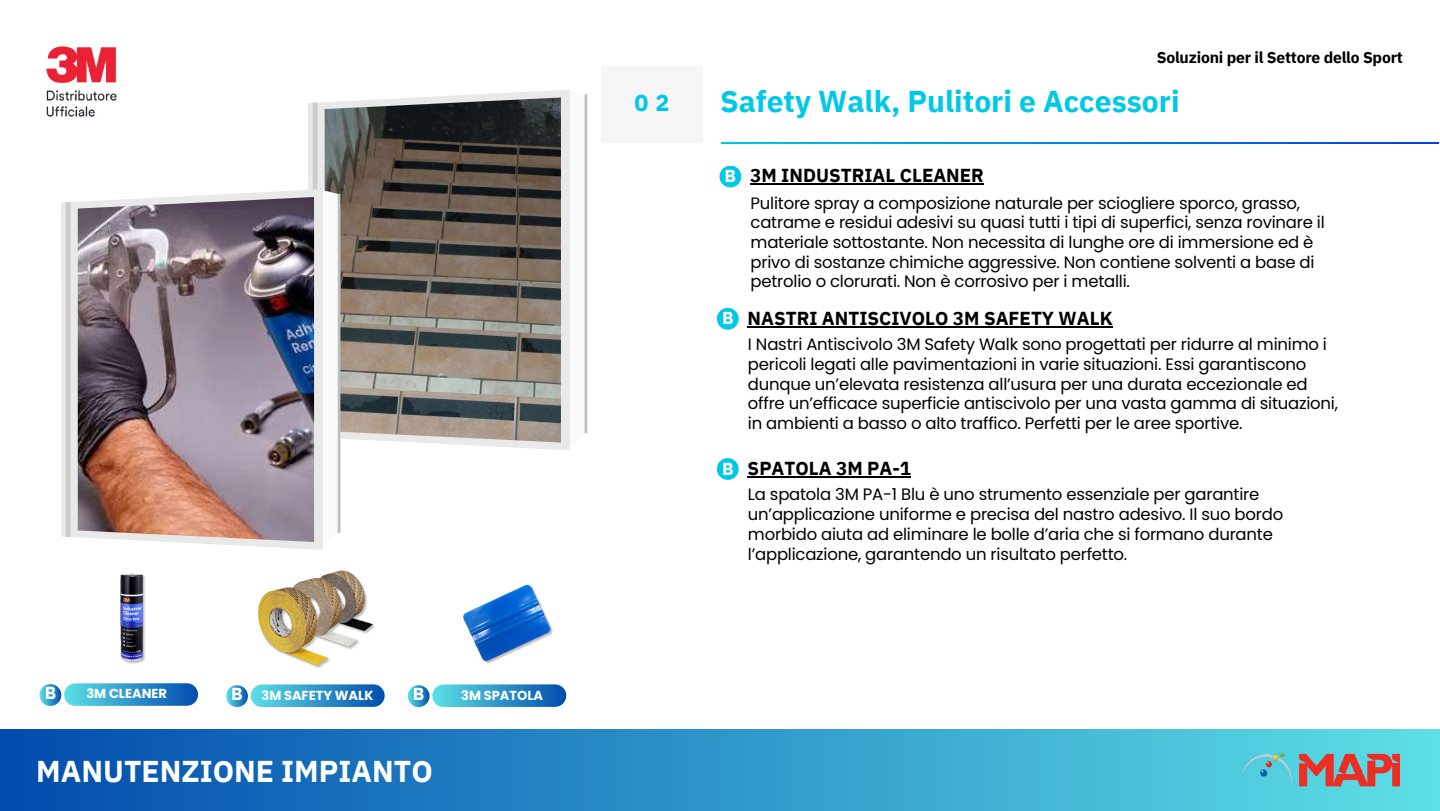
<style>
.page{position:relative;width:1440px;height:811px;background:#fff}
.page>*{position:absolute;margin:0;border:0;box-sizing:border-box;transform-origin:0 0}
.t1{font:700 30px "IBM Plex Sans";color:#00c8e6}
.t2{font:700 30px "IBM Plex Sans";color:#fff}
.t3{font:700 23.25px "IBM Plex Sans";color:#00c8e6}
.t4{font:700 18.75px "IBM Plex Sans";color:#000}
.t5{font:700 17.25px "IBM Plex Sans";color:#fff}
.t6{font:16.5px/19.6px "Poppins";letter-spacing:-.015em;color:#000}
.t7{font:700 15.75px "IBM Plex Sans";letter-spacing:-.015em;color:#000}
.t8{font:700 13.05px "Poppins";color:#fff}
.s1{font-size:17.25px;color:#fff}
</style>
<div class="page">
<div style="left:601px;top:66px;width:102px;height:77px;background:#f6f6f6"></div>
<img style="left:46px;top:46px;width:71px;height:71px">
<div style="left:0;top:729px;width:1440px;height:81px;background:linear-gradient(to right,#004bae,#5edfe5)"></div>
<img style="left:1243px;top:751px;width:157px;height:34px">
<div style="left:719px;top:165px;width:22px;height:22px;background:#00c8e6;border-radius:50%"></div>
<svg style="left:40px;top:683px;width:21px;height:22px"></svg>
<div style="left:75px;top:682px;width:112px;height:23px;background:linear-gradient(to right,#56d4e1,#0a59b3)"></div>
<div style="left:717px;top:308px;width:22px;height:21px;background:#00c8e6;border-radius:50%"></div>
<div style="left:717px;top:458px;width:22px;height:21px;background:#00c8e6;border-radius:50%"></div>
<svg style="left:226px;top:684px;width:22px;height:22px"></svg>
<div style="left:262px;top:684px;width:111px;height:22px;background:linear-gradient(to right,#56d4e1,#0959b3)"></div>
<svg style="left:408px;top:684px;width:22px;height:22px"></svg>
<div style="left:444px;top:684px;width:111px;height:22px;background:linear-gradient(to right,#55d3e1,#0959b2)"></div>
<svg style="left:584px;top:94px;width:1px;height:340px"></svg>
<svg style="left:308px;top:90px;width:262px;height:359px;fill:#e9e9e9"></svg>
<img style="left:325px;top:97px;width:236px;height:345px">
<svg style="left:313px;top:102px;width:25px;height:431px"></svg>
<svg style="left:61px;top:189px;width:262px;height:360px;fill:#e9e9e9"></svg>
<svg style="left:66px;top:202px;width:4px;height:334px"></svg>
<img style="left:78px;top:197px;width:236px;height:344px">
<img style="left:120px;top:573px;width:25px;height:91px">
<img style="left:258px;top:570px;width:117px;height:98px">
<img style="left:463px;top:584px;width:90px;height:80px">
<hr style="left:750px;top:183px;width:234px;height:1px;background:#000">
<hr style="left:748px;top:326px;width:365px;height:1px;background:#000">
<hr style="left:748px;top:476px;width:163px;height:1px;background:#000">
<p class="t5" style="left:45px;top:680px;width:13px">B</p>
<p class="t5" style="left:231px;top:681px;width:13px">B</p>
<p class="t5" style="left:413px;top:681px;width:13px">B</p>
<p class="t8" style="left:86px;top:683px;width:82px">3M CLEANER</p>
<p class="t8" style="left:261px;top:686px;width:114px">3M SAFETY WALK</p>
<p class="t8" style="left:461px;top:685px;width:84px">3M SPATOLA</p>
<h1 class="t2" style="left:36px;top:750px;width:398px">MANUTENZIONE IMPIANTO</h1>
<p class="t7" style="left:1157px;top:47px;width:248px">Soluzioni per il Settore dello Sport</p>
<h2 class="t3" style="left:635px;top:87px;width:36px">0 2</h2>
<h1 class="t1" style="left:720px;top:81px;width:461px">Safety Walk, Pulitori e Accessori</h1>
<p class="t4" style="left:725px;top:162px;width:261px"><span class="s1">B</span> 3M INDUSTRIAL CLEANER</p>
<p class="t6" style="left:751px;top:193px;width:576px">Pulitore spray a composizione naturale per sciogliere sporco, grasso, catrame e residui adesivi su quasi tutti i tipi di superfici, senza rovinare il materiale sottostante. Non necessita di lunghe ore di immersione ed è privo di sostanze chimiche aggressive. Non contiene solventi a base di petrolio o clorurati. Non è corrosivo per i metalli.</p>
<p class="t4" style="left:722px;top:305px;width:392px"><span class="s1">B</span> NASTRI ANTISCIVOLO 3M SAFETY WALK</p>
<p class="t6" style="left:748px;top:334px;width:592px">I Nastri Antiscivolo 3M Safety Walk sono progettati per ridurre al minimo i pericoli legati alle pavimentazioni in varie situazioni. Essi garantiscono dunque un’elevata resistenza all’usura per una durata eccezionale ed offre un’efficace superficie antiscivolo per una vasta gamma di situazioni, in ambienti a basso o alto traffico. Perfetti per le aree sportive.</p>
<p class="t4" style="left:722px;top:455px;width:191px"><span class="s1">B</span> SPATOLA 3M PA-1</p>
<p class="t6" style="left:748px;top:484px;width:537px">La spatola 3M PA-1 Blu è uno strumento essenziale per garantire un’applicazione uniforme e precisa del nastro adesivo. Il suo bordo morbido aiuta ad eliminare le bolle d’aria che si formano durante l’applicazione, garantendo un risultato perfetto.</p>
</div>
